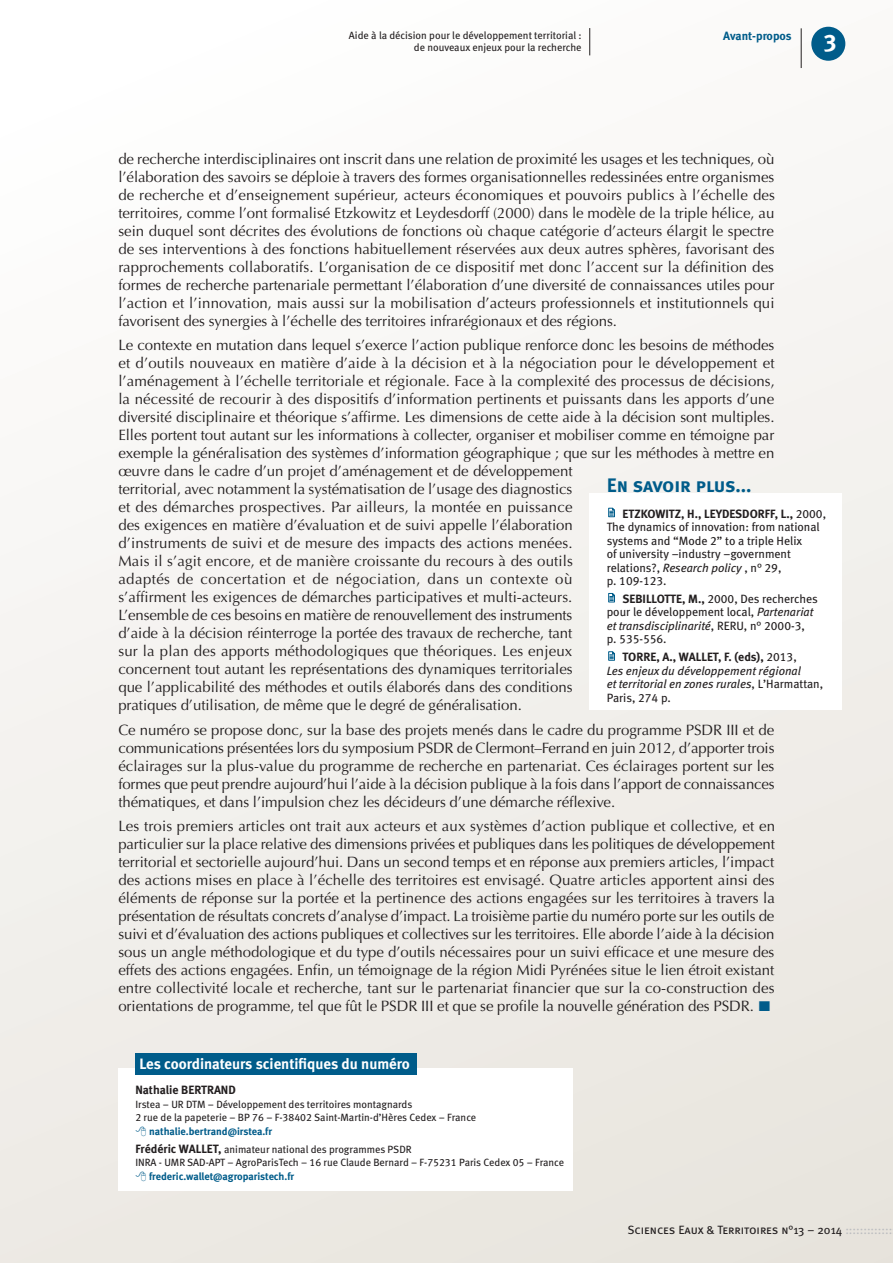
<style>
.page{position:relative;width:893px;height:1263px;background:#fff}
.page>*{position:absolute;margin:0;border:0;box-sizing:border-box;transform-origin:0 0}
.t1{font:24px "Meta Bold Caps Expert";color:#fff}
.t2{font:19.5px "Meta Bold LF Caps";letter-spacing:-.015em;color:#005c8a}
.t3{font:15px/18px "Optima";color:#231f20;text-align:justify}
.t4{font:15px "Meta Bold LF";color:#fff}
.t5{font:12px/13.5px "Meta Book LF";color:#231f20}
.t6{font:italic 12px/13.5px "Meta Book LF";color:#231f20}
.t7{font:12px "Meta Bold LF";color:#231f20}
.t8{font:12px "Meta Book Caps";color:#231f20}
.t9{font:700 12px "Meta";color:#231f20}
.t10{font:700 12px "Meta";color:#005c8a}
.t11{font:10.5px/13.5px "Meta Book LF";color:#231f20}
.t12{font:10.5px "Meta Bold LF";color:#005c8a}
.s1{font-family:"Meta Book LF"}
.s2{font-style:italic}
.s3{font-family:"Meta";font-weight:700}
.s4{font-family:"Meta Book LF";font-weight:400}
.s5{font-style:normal}
.s6{font-family:"Meta Bold LF";font-size:12px}
.s7{color:#bcbdc0}
</style>
<div class="page">
<div style="left:0;top:0;width:893px;height:1263px;background:linear-gradient(to bottom,#fefdfd,#e9e6e0)"></div>
<div style="left:118px;top:1068px;width:455px;height:123px;background:#fff"></div>
<div style="left:135px;top:1053px;width:282px;height:22px;background:#005c8a"></div>
<div style="left:590px;top:493px;width:252px;height:217px;background:#fff"></div>
<svg style="left:608px;top:507px;width:7px;height:10px"></svg>
<svg style="left:608px;top:593px;width:7px;height:9px"></svg>
<svg style="left:608px;top:651px;width:7px;height:10px"></svg>
<svg style="left:589px;top:28px;width:1px;height:27px"></svg>
<div style="left:811px;top:27px;width:34px;height:34px;background:#005c8a;border-radius:50%"></div>
<hr style="left:801px;top:28px;width:1px;height:40px;background:#231f20">
<svg style="left:759px;top:1001px;width:11px;height:10px"></svg>
<p class="t11" style="left:349px;top:29px;width:234px;line-height:12px;text-align:right">Aide à la décision pour le développement territorial : de nouveaux enjeux pour la recherche</p>
<p class="t10" style="left:723px;top:28px;width:70px">Avant-propos</p>
<h1 class="t1" style="left:824px;top:28px;width:14px">3</h1>
<p class="t3" style="left:118px;top:150px;width:658px">de recherche interdisciplinaires ont inscrit dans une relation de proximité les usages et les techniques, où l’élaboration des savoirs se déploie à travers des formes organisationnelles redessinées entre organismes de recherche et d’enseignement supérieur, acteurs économiques et pouvoirs publics à l’échelle des territoires, comme l’ont formalisé Etzkowitz et Leydesdorff (2000) dans le modèle de la triple hélice, au sein duquel sont décrites des évolutions de fonctions où chaque catégorie d’acteurs élargit le spectre de ses interventions à des fonctions habituellement réservées aux deux autres sphères, favorisant des rapprochements collaboratifs. L’organisation de ce dispositif met donc l’accent sur la définition des formes de recherche partenariale permettant l’élaboration d’une diversité de connaissances utiles pour l’action et l’innovation, mais aussi sur la mobilisation d’acteurs professionnels et institutionnels qui favorisent des synergies à l’échelle des territoires infrarégionaux et des régions.</p>
<p class="t3" style="left:118px;top:337px;width:658px;text-align:left">Le contexte en mutation dans lequel s’exerce l’action publique renforce donc les besoins de méthodes et d’outils nouveaux en matière d’aide à la décision et à la négociation pour le développement et l’aménagement à l’échelle territoriale et régionale. Face à la complexité des processus de décisions, la nécessité de recourir à des dispositifs d’information pertinents et puissants dans les apports d’une diversité disciplinaire et théorique s’affirme. Les dimensions de cette aide à la décision sont multiples.<br>Elles portent tout autant sur les informations à collecter, organiser et mobiliser comme en témoigne par exemple la généralisation des systèmes d’information géographique ; que sur les méthodes à mettre en œuvre dans le cadre d’un projet d’aménagement et de développement<br>territorial, avec notamment la systématisation de l’usage des diagnostics<br>et des démarches prospectives. Par ailleurs, la montée en puissance<br>des exigences en matière d’évaluation et de suivi appelle l’élaboration<br>d’instruments de suivi et de mesure des impacts des actions menées.<br>Mais il s’agit encore, et de manière croissante du recours à des outils<br>adaptés de concertation et de négociation, dans un contexte où<br>s’affirment les exigences de démarches participatives et multi-acteurs.<br>L’ensemble de ces besoins en matière de renouvellement des instruments<br>d’aide à la décision réinterroge la portée des travaux de recherche, tant<br>sur la plan des apports méthodologiques que théoriques. Les enjeux<br>concernent tout autant les représentations des dynamiques territoriales<br>que l’applicabilité des méthodes et outils élaborés dans des conditions<br>pratiques d’utilisation, de même que le degré de généralisation.</p>
<p class="t3" style="left:118px;top:721px;width:658px">Ce numéro se propose donc, sur la base des projets menés dans le cadre du programme PSDR III et de communications présentées lors du symposium PSDR de Clermont–Ferrand en juin 2012, d’apporter trois éclairages sur la plus-value du programme de recherche en partenariat. Ces éclairages portent sur les formes que peut prendre aujourd’hui l’aide à la décision publique à la fois dans l’apport de connaissances thématiques, et dans l’impulsion chez les décideurs d’une démarche réflexive.</p>
<p class="t3" style="left:118px;top:817px;width:658px">Les trois premiers articles ont trait aux acteurs et aux systèmes d’action publique et collective, et en particulier sur la place relative des dimensions privées et publiques dans les politiques de développement territorial et sectorielle aujourd’hui. Dans un second temps et en réponse aux premiers articles, l’impact des actions mises en place à l’échelle des territoires est envisagé. Quatre articles apportent ainsi des éléments de réponse sur la portée et la pertinence des actions engagées sur les territoires à travers la présentation de résultats concrets d’analyse d’impact. La troisième partie du numéro porte sur les outils de suivi et d’évaluation des actions publiques et collectives sur les territoires. Elle aborde l’aide à la décision sous un angle méthodologique et du type d’outils nécessaires pour un suivi efficace et une mesure des effets des actions engagées. Enfin, un témoignage de la région Midi Pyrénées situe le lien étroit existant entre collectivité locale et recherche, tant sur le partenariat financier que sur la co-construction des orientations de programme, tel que fût le PSDR III et que se profile la nouvelle génération des PSDR.</p>
<h2 class="t2" style="left:607px;top:473px;width:146px">En savoir plus...</h2>
<p class="t7" style="left:622px;top:506px;width:205px">ETZKOWITZ, H., LEYDESDORFF, L., <span class="s1">2000,</span></p>
<p class="t5" style="left:607px;top:520px;width:215px">The dynamics of innovation: from national systems and “Mode 2” to a triple Helix<br>of university –industry –government relations?, <span class="s2">Research policy</span> , n° 29,<br>p. 109-123.</p>
<p class="t5" style="left:607px;top:592px;width:213px;text-indent:16px"><span class="s3">SEBILLOTTE, M.,</span> 2000, Des recherches pour le développement local, <span class="s2">Partenariat et transdisciplinarité</span>, RERU, n° 2000-3,<br>p. 535-556.</p>
<p class="t9" style="left:622px;top:650px;width:176px">TORRE, A., WALLET, F. (eds), <span class="s4">2013,</span></p>
<p class="t6" style="left:607px;top:663px;width:218px">Les enjeux du développement régional<br>et territorial en zones rurales<span class="s5">, L’Harmattan,<br>Paris, 274 p.</span></p>
<p class="t4" style="left:140px;top:1055px;width:272px">Les coordinateurs scientifiques du numéro</p>
<p class="t7" style="left:135px;top:1083px;width:102px">Nathalie BERTRAND</p>
<p class="t11" style="left:135px;top:1097px;width:342px">Irstea – UR DTM – Développement des territoires montagnards<br>2 rue de la papeterie – BP 76 – F-38402 Saint-Martin-d’Hères Cedex – France</p>
<p class="t12" style="left:149px;top:1125px;width:125px">nathalie.bertrand@irstea.fr</p>
<p class="t11" style="left:135px;top:1142px;width:430px"><span class="s6">Frédéric WALLET,</span> animateur national des programmes PSDR<br>INRA - UMR SAD-APT – AgroParisTech – 16 rue Claude Bernard – F-75231 Paris Cedex 05 – France</p>
<p class="t12" style="left:149px;top:1170px;width:147px">frederic.wallet@agroparistech.fr</p>
<p class="t8" style="left:627px;top:1223px;width:266px">Sciences Eaux &amp; Territoires n°13 – 2014 <span class="s7">:::::::::::::</span></p>
</div>
